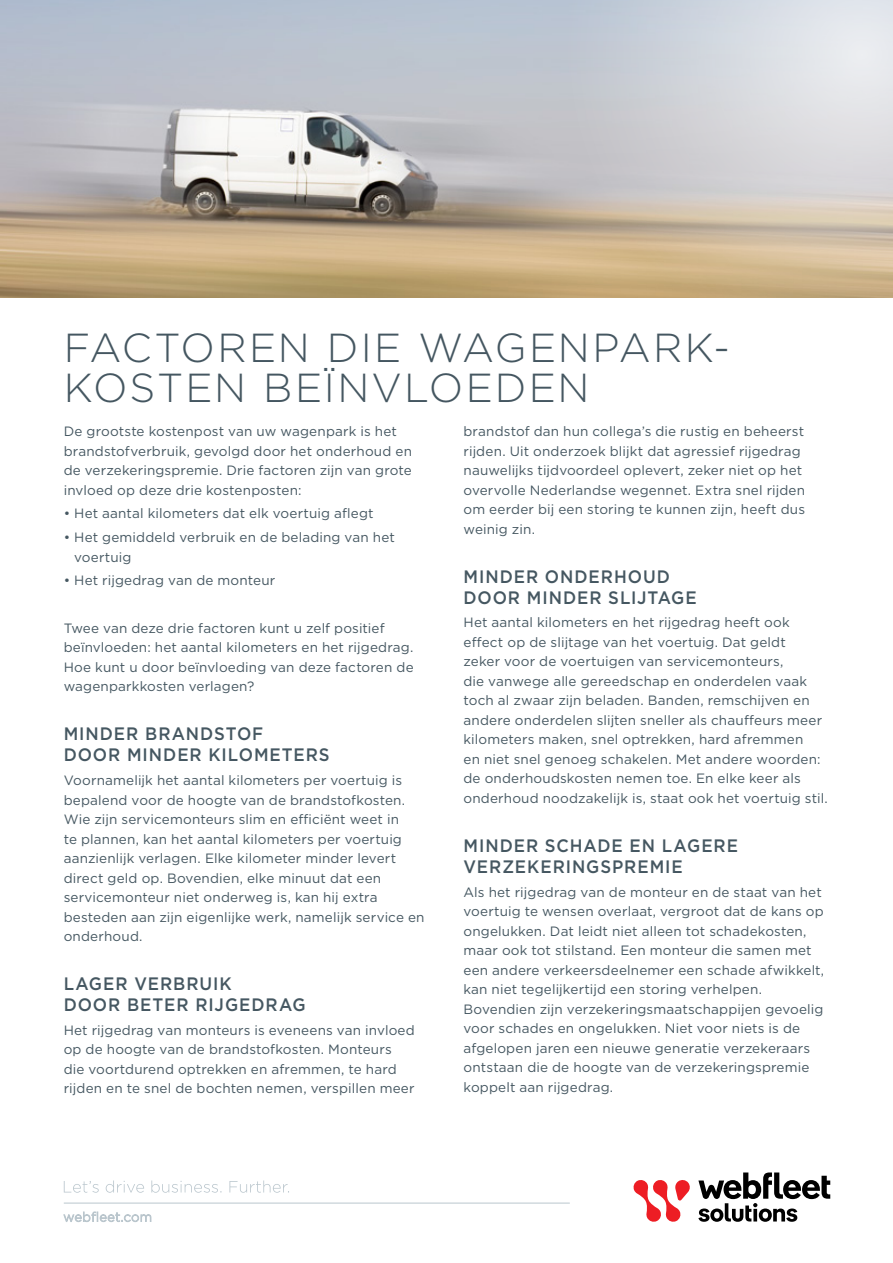
<style>
.page{position:relative;width:893px;height:1263px;background:#fff}
.page>*{position:absolute;margin:0;border:0;box-sizing:border-box;transform-origin:0 0}
.t1{font:300 40.5px "Gotham";letter-spacing:.05em;color:#455761}
.t2{font:500 18px/21px "Gotham";letter-spacing:.055em;color:#455761;scale:.94 1}
.t3{font:13.5px/19.5px "Gotham";letter-spacing:.01em;color:#455761}
</style>
<div class="page">
<img style="left:0;top:0;width:558px;height:298px">
<hr style="left:64px;top:1203px;width:506px;height:1px;background:#bac6cd">
<svg style="left:64px;top:1212px;width:87px;height:10px"></svg>
<svg style="left:64px;top:1180px;width:225px;height:13px"></svg>
<svg style="left:698px;top:1172px;width:132px;height:50px"></svg>
<svg style="left:633px;top:1180px;width:57px;height:42px"></svg>
<svg style="left:558px;top:0;width:335px;height:298px;background:#d1cbc4"></svg>
<h1 class="t1" style="left:64px;top:322px;width:213px">FACTOREN</h1>
<h1 class="t1" style="left:327px;top:322px;width:24px">DIE</h1>
<h1 class="t1" style="left:418px;top:322px;width:76px">WAGENPA</h1>
<h1 class="t1" style="left:653px;top:322px;width:78px">RK-</h1>
<h1 class="t1" style="left:64px;top:362px;width:30px">KOS</h1>
<h1 class="t1" style="left:157px;top:362px;width:56px">TEN</h1>
<h1 class="t1" style="left:263px;top:362px;width:198px">BEÏNVLOEDEN</h1>
<p class="t3" style="left:64px;top:421px;width:350px">De grootste kostenpost van uw wagenpark is het brandstofverbruik, gevolgd door het onderhoud en de verzekeringspremie. Drie factoren zijn van grote invloed op deze drie kostenposten:</p>
<p class="t3" style="left:64px;top:503px;width:311px">• Het aantal kilometers dat elk voertuig aflegt</p>
<p class="t3" style="left:74px;top:527px;width:322px;text-indent:-11px">• Het gemiddeld verbruik en de belading van het voertuig</p>
<p class="t3" style="left:64px;top:570px;width:213px">• Het rijgedrag van de monteur</p>
<p class="t3" style="left:64px;top:618px;width:351px">Twee van deze drie factoren kunt u zelf positief beïnvloeden: het aantal kilometers en het rijgedrag.<br>H oe kunt u door beïnvloeding van deze factoren de wagenparkkosten verlagen?</p>
<h2 class="t2" style="left:64px;top:723px;width:284px">M INDER BRANDSTOF<br>DOOR MINDER KILOMETERS</h2>
<p class="t3" style="left:64px;top:770px;width:362px">Voornamelijk het aantal kilometers per voertuig is bepalend voor de hoogte van de brandstofkosten.<br>Wie zijn servicemonteurs slim en efficiënt weet in<br>te plannen, kan het aantal kilometers per voertuig aanzienlijk verlagen. Elke kilometer minder levert direct geld op. Bovendien, elke minuut dat een servicemonteur niet onderweg is, kan hij extra besteden aan zijn eigenlijke werk, namelijk service en onderhoud.</p>
<h2 class="t2" style="left:64px;top:973px;width:259px">LAGER VERBRUIK<br>DOOR BETER RIJGEDRAG</h2>
<p class="t3" style="left:64px;top:1020px;width:353px">H et rijgedrag van monteurs is eveneens van invloed op de hoogte van de brandstofkosten. M onteurs die voortdurend optrekken en afremmen, te hard rijden en te snel de bochten nemen, verspillen meer</p>
<p class="t3" style="left:463px;top:421px;width:343px">brandstof dan hun collega’s die rustig en beheerst rijden. U it onderzoek blijkt dat agressief rijgedrag nauwelijks tijdvoordeel oplevert, zeker niet op het overvolle Nederlandse wegennet. Extra snel rijden om eerder bij een storing te kunnen zijn, heeft dus weinig zin.</p>
<h2 class="t2" style="left:463px;top:565px;width:250px">M INDER ONDERHOUD<br>DOOR MINDER SLIJTAGE</h2>
<p class="t3" style="left:463px;top:612px;width:366px">H et aantal kilometers en het rijgedrag heeft ook effect op de slijtage van het voertuig. Dat geldt<br>zeker voor de voertuigen van servicemonteurs,<br>die vanwege alle gereedschap en onderdelen vaak toch al zwaar zijn beladen. Banden, remschijven en andere onderdelen slijten sneller als chauffeurs meer kilometers maken, snel optrekken, hard afremmen<br>en niet snel genoeg schakelen. Met andere woorden: de onderhoudskosten nemen toe. En elke keer als onderhoud noodzakelijk is, staat ook het voertuig stil.</p>
<h2 class="t2" style="left:463px;top:835px;width:294px">M INDER SCHADE EN LAGERE<br>VERZEKERINGSPREMIE</h2>
<p class="t3" style="left:463px;top:882px;width:362px">Als het rijgedrag van de monteur en de staat van het voertuig te wensen overlaat, vergroot dat de kans op ongelukken. Dat leidt niet alleen tot schadekosten, maar ook tot stilstand. Een monteur die samen met een andere verkeersdeelnemer een schade afwikkelt, kan niet tegelijkertijd een storing verhelpen.<br>Bovendien zijn verzekeringsmaatschappijen gevoelig voor schades en ongelukken. N iet voor niets is de afgelopen jaren een nieuwe generatie verzekeraars ontstaan die de hoogte van de verzekeringspremie koppelt aan rijgedrag.</p>
</div>
